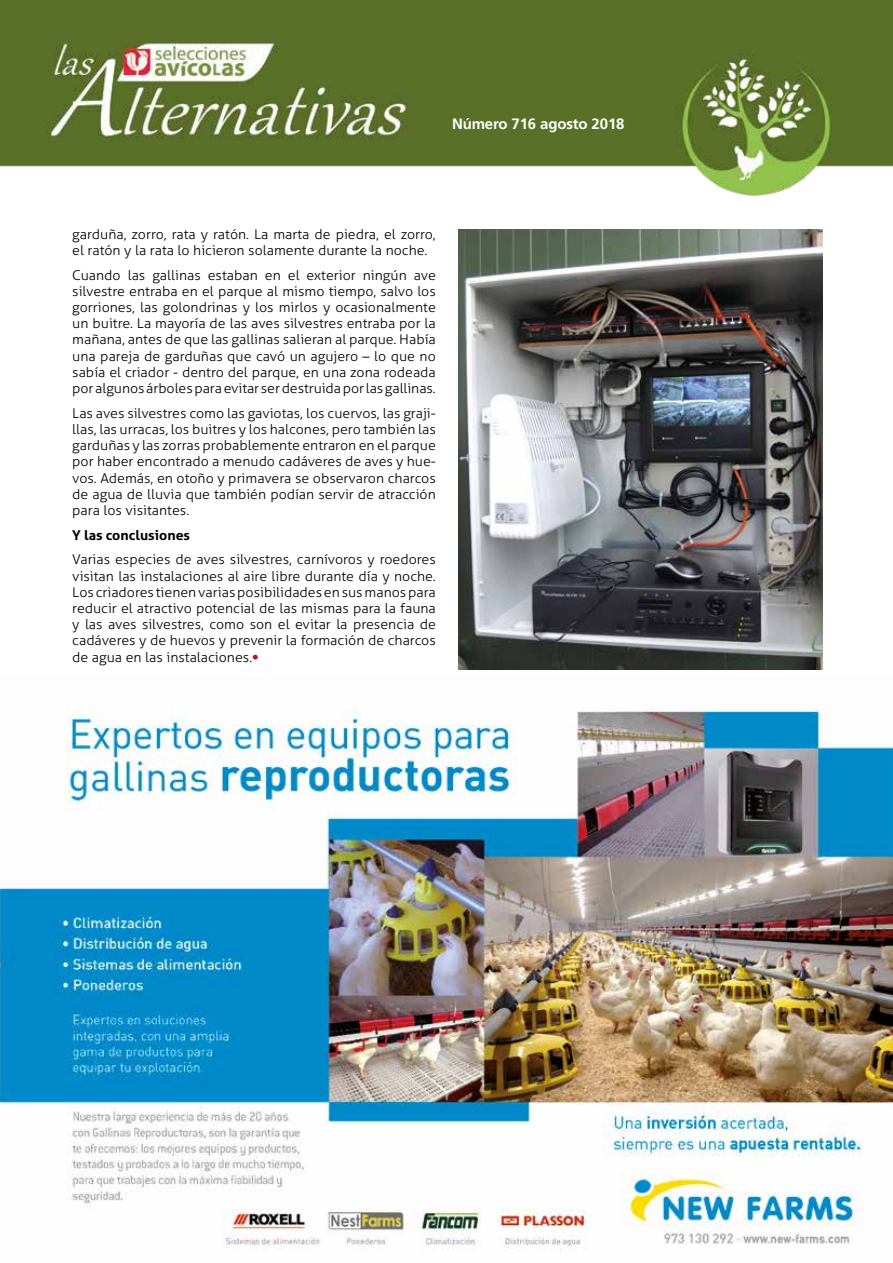
<style>
.page{position:relative;width:893px;height:1263px;background:#fff}
.page>*{position:absolute;margin:0;border:0;box-sizing:border-box;transform-origin:0 0}
.t1{font:700 15px "Frutiger";letter-spacing:-.01em;color:#fff}
.t2{font:300 13.5px/16.2px "Aller";color:#000;text-align:justify;scale:1.05 1}
.t3{font:700 13.5px "Aller";color:#000;scale:1.05 1}
.s1{font-family:"Rotis Sans Serif Std";color:#c90b1c}
</style>
<div class="page">
<img style="left:0;top:0;width:892px;height:196px">
<hr style="left:892px;top:0;width:1px;height:1263px;background:#2892a1">
<img style="left:458px;top:229px;width:365px;height:440px">
<img style="left:0;top:675px;width:893px;height:588px">
<p class="t1" style="left:452px;top:115px;width:174px">Número 716 agosto 2018</p>
<p class="t2" style="left:72px;top:226px;width:348px">garduña, zorro, rata y ratón. La marta de piedra, el zorro, el ratón y la rata lo hicieron solamente durante la noche.</p>
<p class="t2" style="left:72px;top:267px;width:348px">Cuando las gallinas estaban en el exterior ningún ave silvestre entraba en el parque al mismo tiempo, salvo los gorriones, las golondrinas y los mirlos y ocasionalmente un buitre. La mayoría de las aves silvestres entraba por la mañana, antes de que las gallinas salieran al parque. Había una pareja de garduñas que cavó un agujero – lo que no sabía el criador - dentro del parque, en una zona rodeada por algunos árboles para evitar ser destruida por las gallinas.</p>
<p class="t2" style="left:72px;top:405px;width:348px">Las aves silvestres como las gaviotas, los cuervos, las graji&shy;llas, las urracas, los buitres y los halcones, pero también las garduñas y las zorras probablemente entraron en el parque por haber encontrado a menudo cadáveres de aves y hue&shy;vos. Además, en otoño y primavera se observaron charcos de agua de lluvia que también podían servir de atracción para los visitantes.</p>
<p class="t3" style="left:72px;top:526px;width:114px">Y las conclusiones</p>
<p class="t2" style="left:72px;top:551px;width:348px">Varias especies de aves silvestres, carnívoros y roedores visitan las instalaciones al aire libre durante día y noche.<br>Los criadores tienen varias posibilidades en sus manos para reducir el atractivo potencial de las mismas para la fauna y las aves silvestres, como son el evitar la presencia de cadáveres y de huevos y prevenir la formación de charcos de agua en las instalaciones.<span class="s1">•</span></p>
</div>
